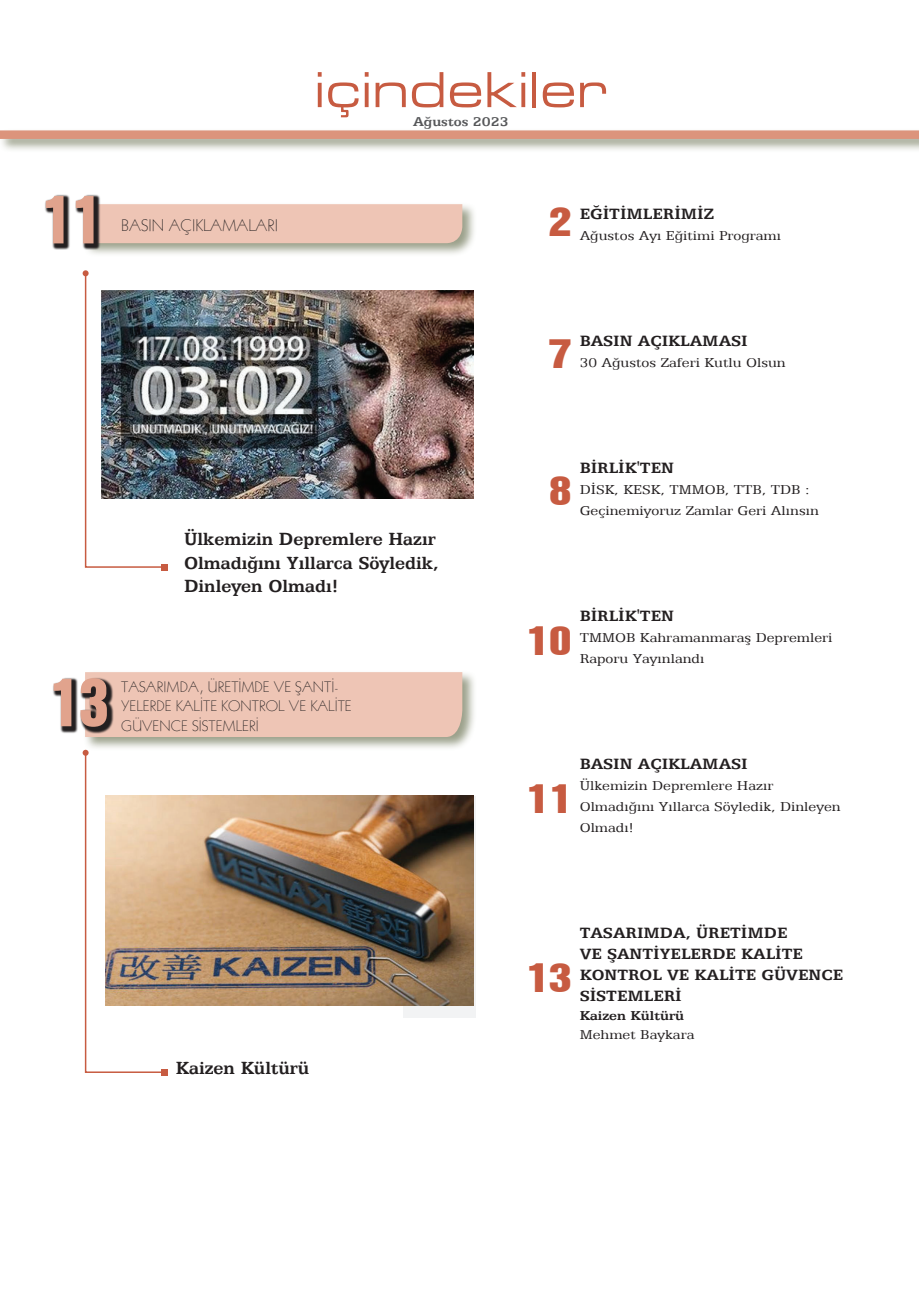
<style>
.page{position:relative;width:919px;height:1289px;background:#fff}
.page>*{position:absolute;margin:0;border:0;box-sizing:border-box;transform-origin:0 0}
.t1{font:60px "Swiss 921 BT Regular A";color:#e1a38d}
.t2{font:52.5px "Microgramma D Medi Exte";letter-spacing:.05em;color:#c75b41}
.t3{font:36px "Swiss 921 BT Regular A";color:#c75b41;scale:1.28 1}
.t4{font:700 19.5px/23.4px "Egyptian 505 BT";color:#231f20}
.t5{font:700 16.5px/21px "Egyptian 505 BT";color:#231f20;scale:1.1 1}
.t6{font:16.5px "Geometric 231 BT Light C";color:#231f20}
.t7{font:15px/19.8px "Geometric 231 BT Light C";color:#231f20}
.t8{font:14.25px/21px "Egyptian 505 BT";color:#231f20;scale:1.1 1}
.t9{font:700 14.25px "Egyptian 505 BT";color:#231f20;scale:1.1 1}
.t10{font:700 14.25px "Egyptian 505 BT";color:#57585a;scale:1.1 1}
</style>
<div class="page">
<svg style="left:83px;top:270px;width:84px;height:300px"></svg>
<svg style="left:83px;top:751px;width:84px;height:324px"></svg>
<div style="left:0;top:128px;width:918px;height:25px;background:#7b8265;opacity:.75"></div>
<svg style="left:0;top:130px;width:918px;height:9px;background:#dc9882"></svg>
<div style="left:83px;top:202px;width:393px;height:55px;background:#7b8265;opacity:.75"></div>
<div style="left:100px;top:204px;width:362px;height:39px;background:#eec5b5"></div>
<svg style="left:45px;top:194px;width:55px;height:56px"></svg>
<div style="left:83px;top:670px;width:393px;height:81px;background:#7b8265;opacity:.75"></div>
<div style="left:85px;top:672px;width:377px;height:65px;background:#eec5b5"></div>
<svg style="left:53px;top:677px;width:61px;height:56px"></svg>
<img style="left:101px;top:290px;width:372px;height:209px">
<svg style="left:403px;top:795px;width:73px;height:222px;fill:#f2f3f4"></svg>
<img style="left:106px;top:795px;width:367px;height:210px">
<h1 class="t1" style="left:41px;top:180px;width:61px">11</h1>
<p class="t6" style="left:121px;top:214px;width:158px">BASIN AÇIKLAMALARI</p>
<h2 class="t2" style="left:315px;top:56px;width:292px">içindekiler</h2>
<p class="t10" style="left:413px;top:113px;width:88px">Ağustos 2023</p>
<h3 class="t3" style="left:548px;top:198px;width:20px">2</h3>
<p class="t5" style="left:579px;top:203px;width:124px">EĞİTİMLERİMİZ</p>
<p class="t8" style="left:579px;top:225px;width:185px">Ağustos Ayı Eğitimi Programı</p>
<h3 class="t4" style="left:184px;top:527px;width:256px">Ülkemizin Depremlere Hazır<br>Olmadığını Yıllarca Söyledik,<br>Dinleyen Olmadı!</h3>
<h3 class="t3" style="left:548px;top:330px;width:20px">7</h3>
<p class="t5" style="left:579px;top:330px;width:154px">BASIN AÇIKLAMASI</p>
<p class="t8" style="left:579px;top:352px;width:189px">30 Ağustos Zaferi Kutlu Olsun</p>
<h3 class="t3" style="left:548px;top:467px;width:20px">8</h3>
<p class="t5" style="left:579px;top:457px;width:87px">BİRLİK'TEN</p>
<p class="t8" style="left:579px;top:479px;width:219px">DİSK, KESK, TMMOB, TTB, TDB :<br>Geçinemiyoruz Zamlar Geri Alınsın</p>
<h3 class="t3" style="left:525px;top:617px;width:38px">10</h3>
<p class="t5" style="left:579px;top:605px;width:87px">BİRLİK'TEN</p>
<p class="t8" style="left:579px;top:627px;width:231px">TMMOB Kahramanmaraş Depremleri<br>Raporu Yayınlandı</p>
<h1 class="t1" style="left:49px;top:663px;width:61px">13</h1>
<p class="t7" style="left:121px;top:676px;width:232px">TASARIMDA, ÜRETİMDE VE ŞANTİ-<br>YELERDE KALİTE KONTROL VE KALİTE<br>GÜVENCE SİSTEMLERİ</p>
<h3 class="t4" style="left:176px;top:1056px;width:135px">Kaizen Kültürü</h3>
<h3 class="t3" style="left:525px;top:775px;width:38px">11</h3>
<p class="t5" style="left:579px;top:753px;width:154px">BASIN AÇIKLAMASI</p>
<p class="t8" style="left:579px;top:775px;width:239px">Ülkemizin Depremlere Hazır<br>Olmadığını Yıllarca Söyledik, Dinleyen<br>Olmadı!</p>
<h3 class="t3" style="left:525px;top:954px;width:38px">13</h3>
<p class="t5" style="left:579px;top:922px;width:241px">TASARIMDA, ÜRETİMDE<br>VE ŞANTİYELERDE KALİTE<br>KONTROL VE KALİTE GÜVENCE<br>SİSTEMLERİ</p>
<p class="t9" style="left:579px;top:1007px;width:96px">Kaizen Kültürü</p>
<p class="t8" style="left:579px;top:1023px;width:106px">Mehmet Baykara</p>
</div>
